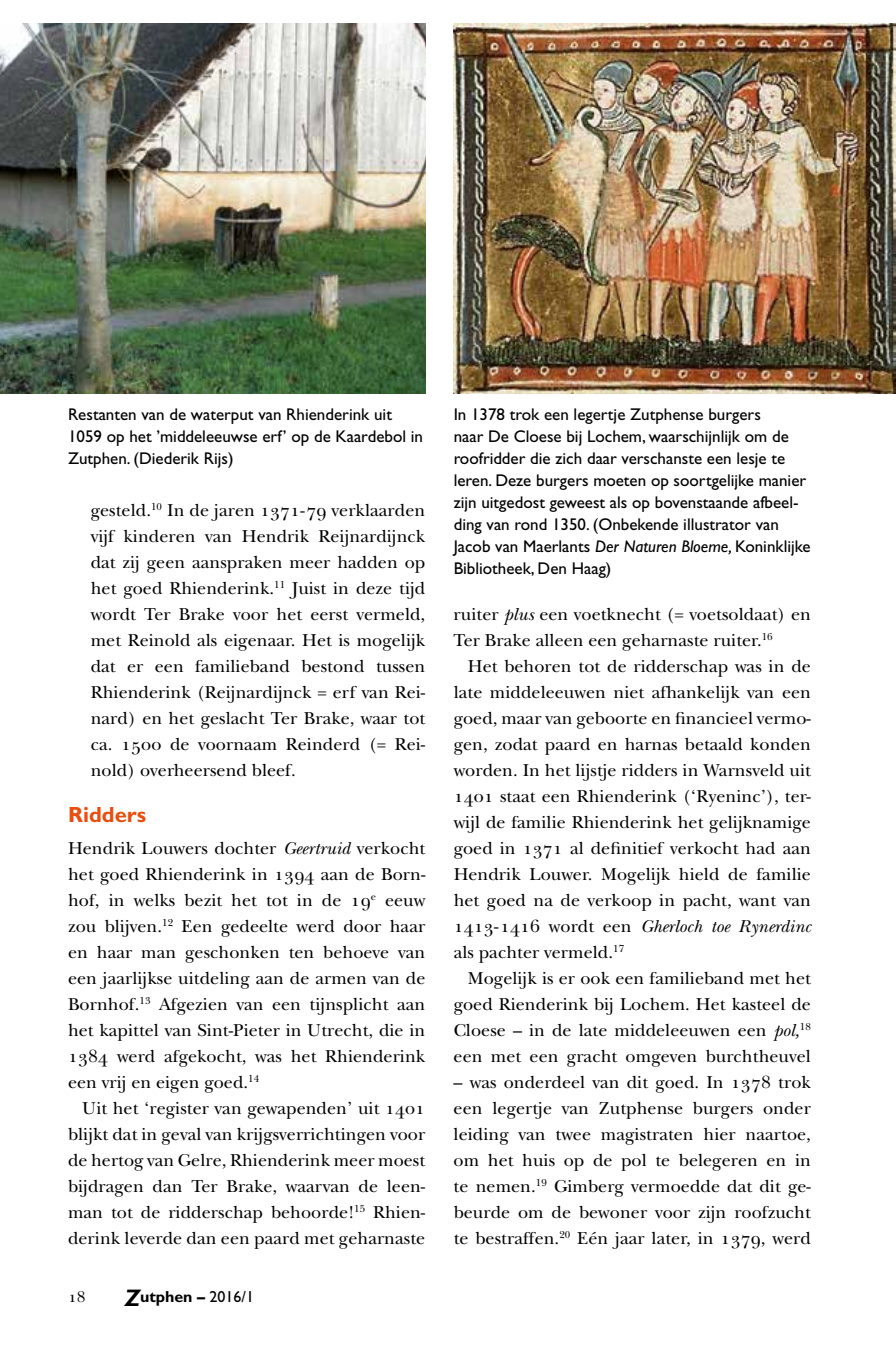
<style>
.page{position:relative;width:896px;height:1361px;background:#fff}
.page>*{position:absolute;margin:0;border:0;box-sizing:border-box;transform-origin:0 0}
.t1{font:700 22px "Gill Sans";letter-spacing:.005em;color:#e94e0f}
.t2{font:18px/26px "New Baskerville Std";letter-spacing:.005em;color:#000;text-align:justify}
.t3{font:17px/22px "Gill Sans";color:#000}
.t4{font:700 16px "Gill Sans";color:#000}
.t5{font:16px "New Baskerville SC";color:#000}
.s1{font-style:italic}
.s2{font-family:"New Baskerville SC"}
.s3{font-style:italic;font-size:24px}
.s4{font-weight:400}
</style>
<div class="page">
<img style="left:0;top:24px;width:425px;height:369px">
<img style="left:454px;top:24px;width:442px;height:369px">
<p class="t3" style="left:68px;top:403px;width:356px">Restanten van de waterput van Rhienderink uit<br>1059 op het ’middeleeuwse erf’ op de Kaardebol in<br>Zutphen. (Diederik Rijs)</p>
<p class="t3" style="left:454px;top:403px;width:358px">In 1378 trok een legertje Zutphense burgers<br>naar De Cloese bij Lochem, waarschijnlijk om de roofridder die zich daar verschanste een lesje te leren. Deze burgers moeten op soortgelijke manier zijn uitgedost geweest als op bovenstaande afbeel&shy;ding van rond 1350. (Onbekende illustrator van Jacob van Maerlants <span class="s1">Der Naturen Bloeme,</span> Koninklijke Bibliotheek, Den Haag)</p>
<p class="t2" style="left:91px;top:497px;width:336px">gesteld.<sup>10</sup> In de jaren <span class="s2">1371-79</span> verklaarden vijf kinderen van Hendrik Reijnardijnck dat zij geen aanspraken meer hadden op het goed Rhienderink.<sup>11</sup> Juist in deze tijd wordt Ter Brake voor het eerst vermeld, met Reinold als eigenaar. Het is mogelijk dat er een familieband bestond tussen Rhienderink (Reijnardijnck = erf van Rei&shy;nard) en het geslacht Ter Brake, waar tot ca. <span class="s2">1500</span> de voornaam Reinderd (= Rei&shy;nold) overheersend bleef.</p>
<p class="t1" style="left:68px;top:801px;width:80px">Ridders</p>
<p class="t2" style="left:68px;top:835px;width:359px">Hendrik Louwers dochter <span class="s1">Geertruid</span> verkocht het goed Rhienderink in <span class="s2">1394</span> aan de Born&shy;hof, in welks bezit het tot in de <span class="s2">19</span><sup>e</sup> eeuw zou blijven.<sup>12</sup> Een gedeelte werd door haar en haar man geschonken ten behoeve van een jaarlijkse uitdeling aan de armen van de Bornhof.<sup>13</sup> Afgezien van een tijnsplicht aan het kapittel van Sint-Pieter in Utrecht, die in <span class="s2">1384</span> werd afgekocht, was het Rhienderink een vrij en eigen goed.<sup>14</sup></p>
<p class="t2" style="left:68px;top:1095px;width:359px;text-indent:14px">Uit het ‘register van gewapenden’ uit <span class="s2">1401 </span>blijkt dat in geval van krijgsverrichtingen voor de hertog van Gelre, Rhienderink meer moest bijdragen dan Ter Brake, waarvan de leen&shy;man tot de ridderschap behoorde!<sup>15</sup> Rhien&shy;derink leverde dan een paard met geharnaste</p>
<p class="t2" style="left:454px;top:601px;width:359px">ruiter <span class="s1">plus</span> een voetknecht (= voetsoldaat) en<br>Ter Brake alleen een geharnaste ruiter.<sup>16</sup></p>
<p class="t2" style="left:454px;top:653px;width:359px;text-indent:14px">Het behoren tot de ridderschap was in de late middeleeuwen niet afhankelijk van een goed, maar van geboorte en financieel vermo&shy;gen, zodat paard en harnas betaald konden worden. In het lijstje ridders in Warnsveld uit <span class="s2">1401</span> staat een Rhienderink (‘Ryeninc’), ter&shy;wijl de familie Rhienderink het gelijknamige goed in <span class="s2">1371</span> al definitief verkocht had aan Hendrik Louwer. Mogelijk hield de familie het goed na de verkoop in pacht, want van <span class="s2">1413-1416</span> wordt een <span class="s1">Gherloch toe Rynerdinc </span>als pachter vermeld.<sup>17</sup></p>
<p class="t2" style="left:454px;top:965px;width:359px;text-indent:14px">Mogelijk is er ook een familieband met het goed Rienderink bij Lochem. Het kasteel de Cloese – in de late middeleeuwen een <span class="s1">pol,</span><sup>18 </sup>een met een gracht omgeven burchtheuvel</p>
<p class="t2" style="left:454px;top:1069px;width:359px">– was onderdeel van dit goed. In <span class="s2">1378</span> trok een legertje van Zutphense burgers onder leiding van twee magistraten hier naartoe, om het huis op de pol te belegeren en in te nemen.<sup>19</sup> Gimberg vermoedde dat dit ge&shy;beurde om de bewoner voor zijn roofzucht te bestraffen.<sup>20</sup> Eén jaar later, in <span class="s2">1379</span>, werd</p>
<p class="t5" style="left:68px;top:1287px;width:19px">18</p>
<p class="t4" style="left:125px;top:1287px;width:131px"><span class="s3">Z</span>utphen – <span class="s4">2016/1</span></p>
</div>
